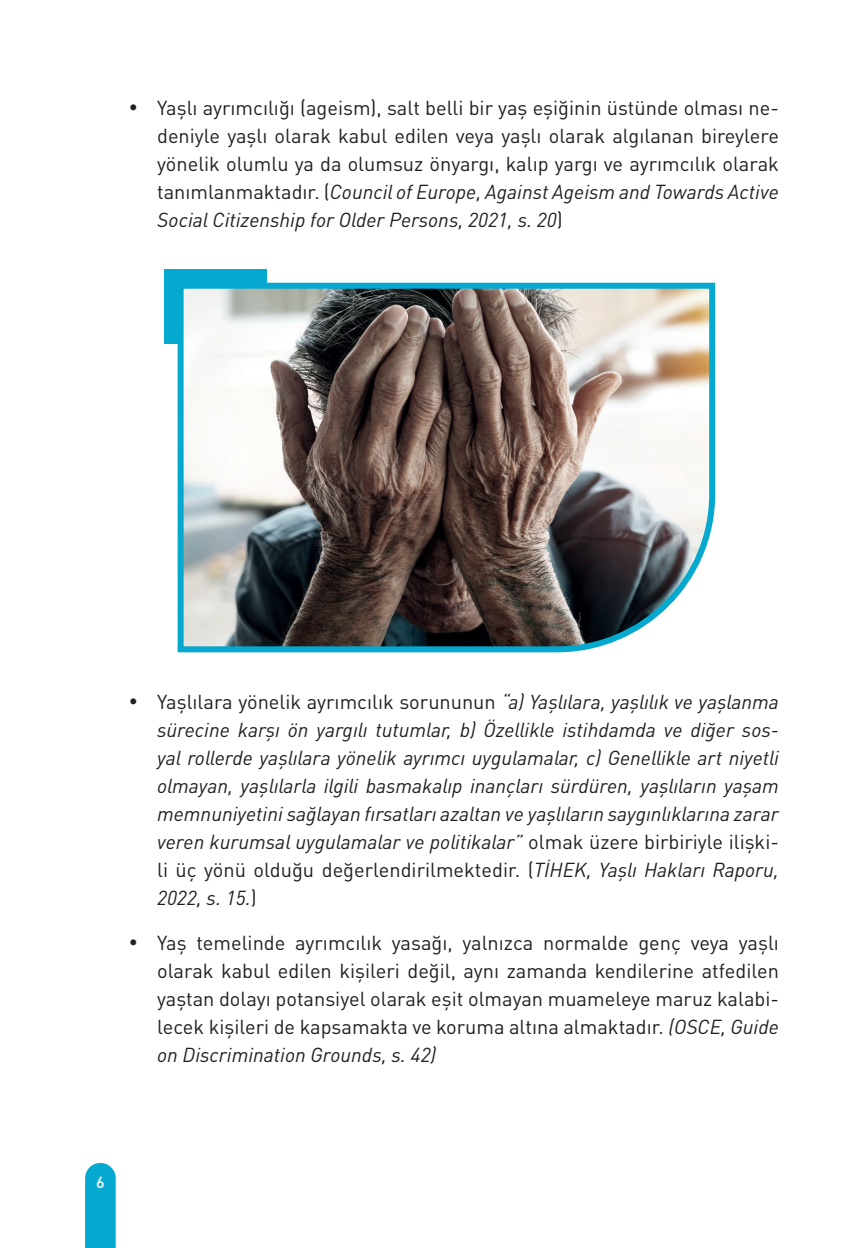
<style>
.page{position:relative;width:851px;height:1248px;background:#fff}
.page>*{position:absolute;margin:0;border:0;box-sizing:border-box;transform-origin:0 0}
.t1{font:20px/28px "DIN Pro";color:#231f20;text-align:justify}
.t2{font:italic 20px/28px "DIN Pro";color:#231f20;text-align:justify}
.t3{font:500 16px "DIN Pro";color:#fff}
.s1{font-style:italic}
.s2{font-style:normal}
</style>
<div class="page">
<div style="left:164px;top:269px;width:103px;height:74px;background:#05a8ce"></div>
<img style="left:174px;top:282px;width:542px;height:371px">
<svg style="left:85px;top:1162px;width:31px;height:85px;background:#14add0"></svg>
<p class="t1" style="left:157px;top:91px;width:623px;text-indent:-28px">• Yaşlı ayrımcılığı (ageism), salt belli bir yaş eşiğinin üstünde olması ne&shy;deniyle yaşlı olarak kabul edilen veya yaşlı olarak algılanan bireylere yönelik olumlu ya da olumsuz önyargı, kalıp yargı ve ayrımcılık olarak tanımlanmaktadır. (<span class="s1">Council of Europe, Against Ageism and Towards Active Social Citizenship for Older Persons, 2021, s. 20</span>)</p>
<p class="t2" style="left:157px;top:686px;width:623px;text-indent:-28px">• <span class="s2">Yaşlılara yönelik ayrımcılık sorununun</span> “a) Yaşlılara, yaşlılık ve yaşlanma sürecine karşı ön yargılı tutumlar, b) Özellikle istihdamda ve diğer sos&shy;yal rollerde yaşlılara yönelik ayrımcı uygulamalar, c) Genellikle art niyetli olmayan, yaşlılarla ilgili basmakalıp inançları sürdüren, yaşlıların yaşam memnuniyetini sağlayan fırsatları azaltan ve yaşlıların saygınlıklarına zarar veren kurumsal uygulamalar ve politikalar” <span class="s2">olmak üzere birbiriyle ilişki&shy;li üç yönü olduğu değerlendirilmektedir. (</span>TİHEK, Yaşlı Hakları Raporu, 2022, s. 15.<span class="s2">)</span></p>
<p class="t1" style="left:157px;top:927px;width:623px;text-indent:-28px">• Yaş temelinde ayrımcılık yasağı, yalnızca normalde genç veya yaşlı olarak kabul edilen kişileri değil, aynı zamanda kendilerine atfedilen yaştan dolayı potansiyel olarak eşit olmayan muameleye maruz kalabi&shy;lecek kişileri de kapsamakta ve koruma altına almaktadır. <span class="s1">(OSCE, Guide on Discrimination Grounds, s. 42)</span></p>
<p class="t3" style="left:96px;top:1169px;width:10px">6</p>
</div>
